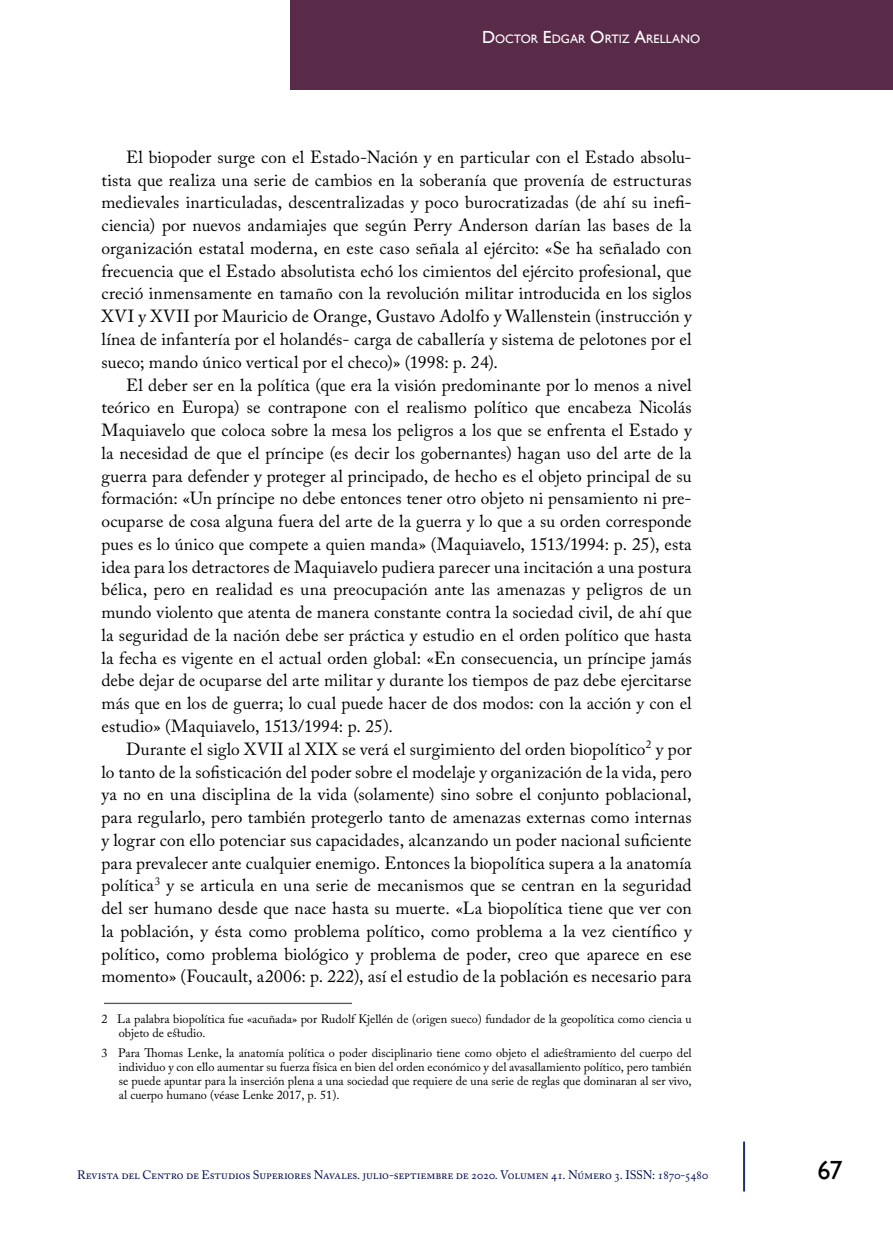
<style>
.page{position:relative;width:893px;height:1241px;background:#fff}
.page>*{position:absolute;margin:0;border:0;box-sizing:border-box;transform-origin:0 0}
.t1{font:26.25px "Gill Sans";color:#000}
.t2{font:17.5px/22.8px "Adobe Caslon Pro";letter-spacing:.005em;color:#000;text-align:justify}
.t3{font:12.25px/14px "Adobe Caslon Pro";color:#000}
.t4{font:12.25px "Adobe Caslon Pro";letter-spacing:-.015em;color:#030e4f}
.t5{font:12.25px "Gill Sans";color:#fff}
.s1{font-size:17.5px}
</style>
<div class="page">
<hr style="left:743px;top:1141px;width:2px;height:50px;background:#1a3563">
<div style="left:290px;top:0;width:603px;height:89px;background:#5a2b49"></div>
<hr style="left:104px;top:1002px;width:248px;height:1px;background:#58595b">
<p class="t5" style="left:482px;top:31px;width:220px"><span class="s1">D</span>OCTOR <span class="s1">E</span>DGAR <span class="s1">O</span>RTIZ <span class="s1">A</span>RELLANO</p>
<p class="t2" style="left:101px;top:145px;width:592px;text-indent:25px">El biopoder surge con el Estado-Nación y en particular con el Estado absolu&shy;tista que realiza una serie de cambios en la soberanía que provenía de estructuras medievales inarticuladas, descentralizadas y poco burocratizadas (de ahí su inefi&shy;ciencia) por nuevos andamiajes que según Perry Anderson darían las bases de la organización estatal moderna, en este caso señala al ejército: «Se ha señalado con frecuencia que el Estado absolutista echó los cimientos del ejército profesional, que creció inmensamente en tamaño con la revolución militar introducida en los siglos XVI y XVII por Mauricio de Orange, Gustavo Adolfo y Wallenstein (instrucción y línea de infantería por el holandés- carga de caballería y sistema de pelotones por el sueco; mando único vertical por el checo)» (1998: p. 24).</p>
<p class="t2" style="left:101px;top:373px;width:592px;text-indent:25px">El deber ser en la política (que era la visión predominante por lo menos a nivel teórico en Europa) se contrapone con el realismo político que encabeza Nicolás Maquiavelo que coloca sobre la mesa los peligros a los que se enfrenta el Estado y la necesidad de que el príncipe (es decir los gobernantes) hagan uso del arte de la guerra para defender y proteger al principado, de hecho es el objeto principal de su formación: «Un príncipe no debe entonces tener otro objeto ni pensamiento ni pre&shy;ocuparse de cosa alguna fuera del arte de la guerra y lo que a su orden corresponde pues es lo único que compete a quien manda» (Maquiavelo, 1513/1994: p. 25), esta idea para los detractores de Maquiavelo pudiera parecer una incitación a una postura bélica, pero en realidad es una preocupación ante las amenazas y peligros de un mundo violento que atenta de manera constante contra la sociedad civil, de ahí que la seguridad de la nación debe ser práctica y estudio en el orden político que hasta la fecha es vigente en el actual orden global: «En consecuencia, un príncipe jamás debe dejar de ocuparse del arte militar y durante los tiempos de paz debe ejercitarse más que en los de guerra; lo cual puede hacer de dos modos: con la acción y con el estudio» (Maquiavelo, 1513/1994: p. 25).</p>
<p class="t2" style="left:102px;top:737px;width:592px;text-indent:25px">Durante el siglo XVII al XIX se verá el surgimiento del orden biopolítico<sup>2</sup> y por lo tanto de la sofisticación del poder sobre el modelaje y organización de la vida, pero ya no en una disciplina de la vida (solamente) sino sobre el conjunto poblacional, para regularlo, pero también protegerlo tanto de amenazas externas como internas y lograr con ello potenciar sus capacidades, alcanzando un poder nacional suficiente para prevalecer ante cualquier enemigo. Entonces la biopolítica supera a la anatomía política<sup>3</sup> y se articula en una serie de mecanismos que se centran en la seguridad del ser humano desde que nace hasta su muerte. «La biopolítica tiene que ver con la población, y ésta como problema político, como problema a la vez científico y político, como problema biológico y problema de poder, creo que aparece en ese momento» (Foucault, a2006: p. 222), así el estudio de la población es necesario para</p>
<p class="t3" style="left:119px;top:1011px;width:574px;text-indent:-17px">2 La palabra biopolítica fue «acuñada» por Rudolf Kjellén de (origen sueco) fundador de la geopolítica como ciencia u objeto de estudio.</p>
<p class="t3" style="left:119px;top:1045px;width:574px;text-align:justify;text-indent:-17px">3 Para Thomas Lenke, la anatomía política o poder disciplinario tiene como objeto el adiestramiento del cuerpo del individuo y con ello aumentar su fuerza física en bien del orden económico y del avasallamiento político, pero también se puede apuntar para la inserción plena a una sociedad que requiere de una serie de reglas que dominaran al ser vivo, al cuerpo humano (véase Lenke 2017, p. 51).</p>
<p class="t4" style="left:77px;top:1167px;width:633px">Revista del Centro de Estudios Superiores Navales. julio-septiembre de 2020. Volumen 41. Número 3. ISSN: 1870-5480</p>
<h1 class="t1" style="left:817px;top:1154px;width:27px">67<sup>67</sup></h1>
</div>
